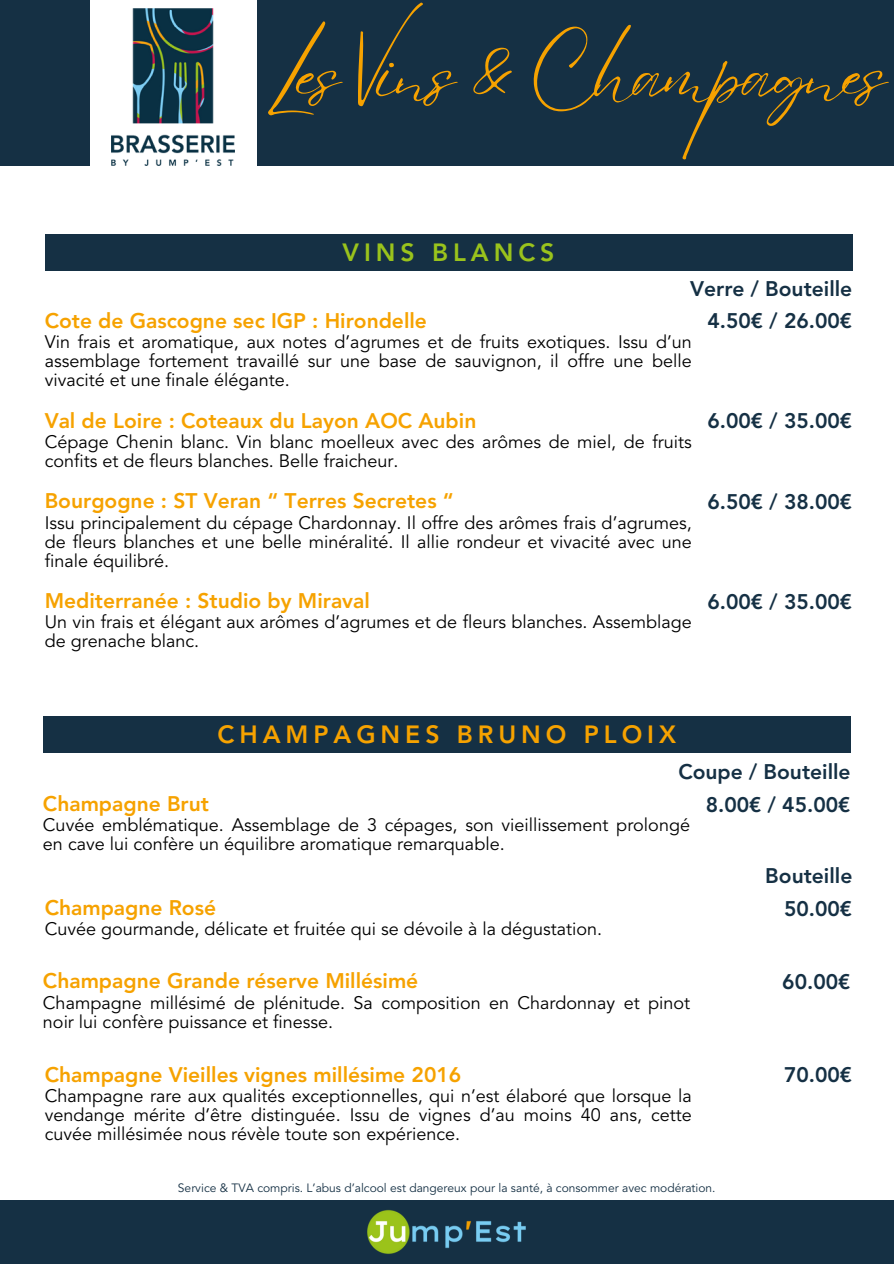
<style>
.page{position:relative;width:894px;height:1264px;background:#fff}
.page>*{position:absolute;margin:0;border:0;box-sizing:border-box;transform-origin:0 0}
.t1{font:73.5px "Eyesome Script";letter-spacing:-.055em;color:#f6a200}
.t2{font:800 24.75px "Avenir LT Std";letter-spacing:.2em;color:#f6a200}
.t3{font:800 24.75px "Avenir LT Std";letter-spacing:.2em;color:#9ac31c}
.t4{font:800 21px "Avenir LT Std";color:#f6a200}
.t5{font:800 21px "Avenir LT Std";color:#153044}
.t6{font:18px/19.2px "Avenir LT Std";color:#000}
.t7{font:12px "Avenir LT Std";color:#153044}
</style>
<div class="page">
<div style="left:257px;top:0;width:636px;height:166px;background:#153044"></div>
<div style="left:0;top:1199px;width:893px;height:64px;background:#153044"></div>
<img style="left:367px;top:1210px;width:159px;height:44px">
<div style="left:0;top:0;width:89px;height:166px;background:#153044"></div>
<img style="left:112px;top:9px;width:122px;height:156px">
<div style="left:45px;top:234px;width:807px;height:36px;background:#153044"></div>
<div style="left:43px;top:716px;width:807px;height:37px;background:#153044"></div>
<h3 class="t1" style="left:264px;top:28px;width:623px">Les Vins &amp; Champagnes</h3>
<h1 class="t3" style="left:342px;top:242px;width:213px">VINS BLANCS</h1>
<h4 class="t5" style="left:690px;top:280px;width:164px">Verre / Bouteille</h4>
<h3 class="t4" style="left:45px;top:312px;width:384px">Cote de Gascogne sec IGP : Hirondelle</h3>
<h2 class="t5" style="left:707px;top:312px;width:146px">4.50€ / 26.00€</h2>
<h3 class="t6" style="left:45px;top:334px;width:648px;text-align:justify">Vin frais et aromatique, aux notes d’agrumes et de fruits exotiques. Issu d’un assemblage fortement travaillé sur une base de sauvignon, il offre une belle vivacité et une finale élégante.</h3>
<h4 class="t4" style="left:45px;top:412px;width:433px">Val de Loire : Coteaux du Layon AOC Aubin</h4>
<h4 class="t6" style="left:45px;top:433px;width:648px">Cépage Chenin blanc. Vin blanc moelleux avec des arômes de miel, de fruits confits et de fleurs blanches. Belle fraicheur.</h4>
<h3 class="t5" style="left:707px;top:412px;width:146px">6.00€ / 35.00€</h3>
<h4 class="t4" style="left:45px;top:492px;width:410px">Bourgogne : ST Veran “ Terres Secretes “</h4>
<h4 class="t6" style="left:45px;top:514px;width:648px;text-align:justify">Issu principalement du cépage Chardonnay. Il offre des arômes frais d’agrumes, de fleurs blanches et une belle minéralité. Il allie rondeur et vivacité avec une finale équilibré.</h4>
<h3 class="t4" style="left:45px;top:592px;width:326px">Mediterranée : Studio by Miraval</h3>
<h3 class="t6" style="left:45px;top:614px;width:648px">Un vin frais et élégant aux arômes d’agrumes et de fleurs blanches. Assemblage de grenache blanc.</h3>
<h3 class="t5" style="left:707px;top:493px;width:146px">6.50€ / 38.00€</h3>
<h4 class="t5" style="left:707px;top:593px;width:146px">6.00€ / 35.00€</h4>
<h3 class="t2" style="left:217px;top:724px;width:460px">CHAMPAGNES BRUNO PLOIX</h3>
<h4 class="t5" style="left:678px;top:763px;width:174px">Coupe / Bouteille</h4>
<h3 class="t4" style="left:43px;top:795px;width:167px">Champagne Brut</h3>
<h2 class="t5" style="left:705px;top:795px;width:146px">8.00€ / 45.00€</h2>
<h3 class="t6" style="left:43px;top:817px;width:642px">Cuvée emblématique. Assemblage de 3 cépages, son vieillissement prolongé en cave lui confère un équilibre aromatique remarquable.</h3>
<h3 class="t5" style="left:765px;top:867px;width:89px">Bouteille</h3>
<h4 class="t4" style="left:45px;top:899px;width:173px">Champagne Rosé</h4>
<h3 class="t5" style="left:783px;top:899px;width:70px">50.00€</h3>
<h4 class="t6" style="left:45px;top:920px;width:559px">Cuvée gourmande, délicate et fruitée qui se dévoile à la dégustation.</h4>
<h3 class="t4" style="left:43px;top:972px;width:370px">Champagne Grande réserve Millésimé</h3>
<h4 class="t5" style="left:782px;top:973px;width:70px">60.00€</h4>
<h3 class="t6" style="left:43px;top:994px;width:648px">Champagne millésimé de plénitude. Sa composition en Chardonnay et pinot noir lui confère puissance et finesse.</h3>
<h3 class="t4" style="left:45px;top:1065px;width:418px">Champagne Vieilles vignes millésime 2016</h3>
<h4 class="t5" style="left:783px;top:1066px;width:70px">70.00€</h4>
<h3 class="t6" style="left:45px;top:1087px;width:648px;text-align:justify">Champagne rare aux qualités exceptionnelles, qui n’est élaboré que lorsque la vendange mérite d’être distinguée. Issu de vignes d’au moins 40 ans, cette cuvée millésimée nous révèle toute son expérience.</h3>
<p class="t7" style="left:178px;top:1182px;width:539px">Service &amp; TVA compris. L’abus d’alcool est dangereux pour la santé, à consommer avec modération.</p>
</div>
